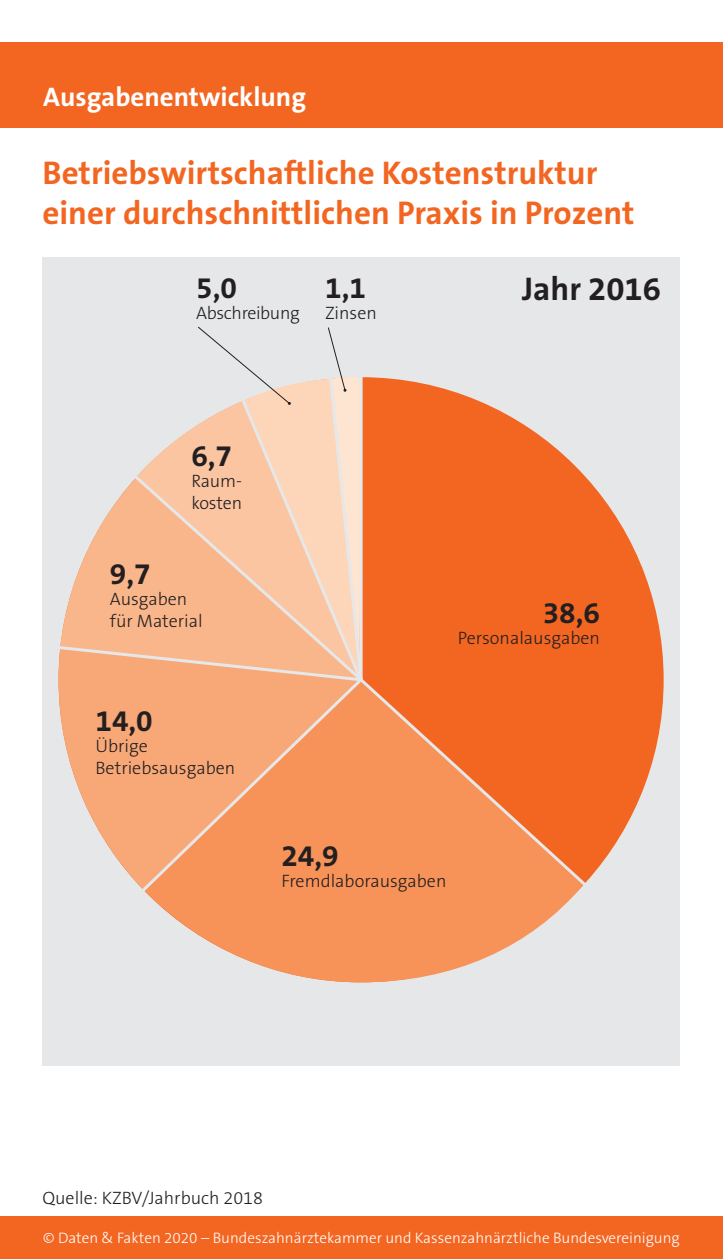
<style>
.page{position:relative;width:723px;height:1259px;background:#fff}
.page>*{position:absolute;margin:0;border:0;box-sizing:border-box;transform-origin:0 0}
.t1{font:700 33px/39.6px "The Sans B Plus W7";color:#f36621}
.t2{font:700 33px "The Sans B Plus W7";color:#231f20}
.t3{font:700 30px "The Sans B Plus W7";color:#231f20}
.t4{font:700 27px "The Sans B Plus W7";color:#fff}
.t5{font:300 18px/21.6px "The Sans B Plus W3";color:#231f20}
.t6{font:300 18px "The Sans B Plus W3";letter-spacing:-.02em;color:#231f20}
.t7{font:300 15.3px "The Sans B Plus W3";color:#fff}
</style>
<div class="page">
<div style="left:0;top:1216px;width:723px;height:43px;background:#f36621"></div>
<div style="left:43px;top:258px;width:637px;height:808px;background:#e6e7e9"></div>
<div style="left:59px;top:377px;width:605px;height:605px;background:#f36621;border-radius:50%"></div>
<svg style="left:59px;top:683px;width:72px;height:193px;fill:#f8a777"></svg>
<svg style="left:156px;top:890px;width:423px;height:92px;fill:#f79259"></svg>
<svg style="left:131px;top:683px;width:234px;height:219px;background:#f79e6b"></svg>
<svg style="left:357px;top:680px;width:234px;height:210px"></svg>
<svg style="left:58px;top:326px;width:306px;height:357px"></svg>
<div style="left:0;top:43px;width:723px;height:85px;background:#f36621"></div>
<h3 class="t4" style="left:43px;top:80px;width:264px">Ausgabenentwicklung</h3>
<h1 class="t1" style="left:43px;top:153px;width:593px">Betriebswirtschaftliche Kostenstruktur einer durchschnittlichen Praxis in Prozent</h1>
<h2 class="t3" style="left:196px;top:268px;width:42px">5,0</h2>
<p class="t6" style="left:196px;top:302px;width:105px">Abschreibung</p>
<h2 class="t3" style="left:325px;top:268px;width:42px">1,1</h2>
<p class="t5" style="left:325px;top:302px;width:53px">Zinsen</p>
<h1 class="t2" style="left:522px;top:268px;width:140px">Jahr 2016</h1>
<h2 class="t3" style="left:191px;top:436px;width:42px">6,7</h2>
<p class="t5" style="left:191px;top:470px;width:52px">Raum&shy;kosten</p>
<h2 class="t3" style="left:110px;top:554px;width:42px">9,7</h2>
<p class="t5" style="left:110px;top:588px;width:94px">Ausgaben für Material</p>
<h2 class="t3" style="left:95px;top:701px;width:59px">14,0</h2>
<p class="t5" style="left:95px;top:735px;width:141px">Übrige<br>Betriebsausgaben</p>
<h2 class="t3" style="left:543px;top:593px;width:59px">38,6</h2>
<p class="t5" style="left:458px;top:627px;width:144px">Personalausgaben</p>
<h2 class="t3" style="left:281px;top:836px;width:59px">24,9</h2>
<p class="t5" style="left:281px;top:870px;width:166px">Fremdlaborausgaben</p>
<p class="t5" style="left:43px;top:1187px;width:222px">Quelle: KZBV/Jahrbuch 2018</p>
<p class="t7" style="left:43px;top:1228px;width:638px">© Daten &amp; Fakten 2020 – Bundeszahnärztekammer und Kassenzahnärztliche Bundesvereinigung</p>
</div>
